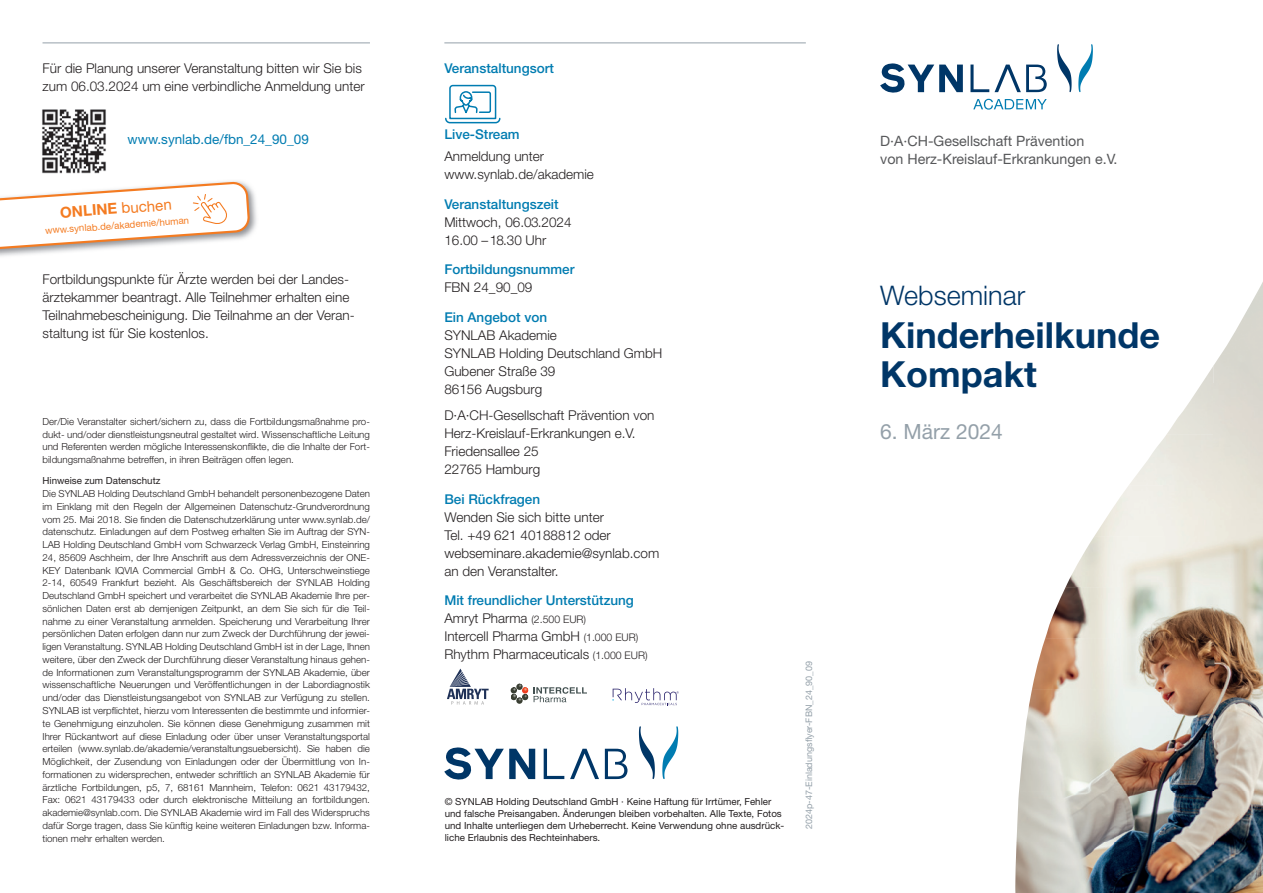
<style>
.page{position:relative;width:1263px;height:893px;background:#fff}
.page>*{position:absolute;margin:0;border:0;box-sizing:border-box;transform-origin:0 0}
.t1{font:700 36px/39px "Helvetica Neue LT Std";color:#003667}
.t2{font:300 27px "Helvetica Neue LT Std";color:#003667}
.t3{font:21px "Helvetica Neue LT Std";color:#94a0a9}
.t4{font:700 15px "Helvetica Neue LT Std";color:#f47b21}
.t5{font:14.25px/17.2px "Helvetica Neue LT Std";color:#57585a}
.t6{font:300 13.5px/18px "Helvetica Neue LT Std";color:#231f20}
.t7{font:500 13.5px "Helvetica Neue LT Std";color:#007cb1}
.t8{font:13.5px "Helvetica Neue LT Std";color:#007cb1}
.t9{font:300 9.75px/12.8px "Helvetica Neue LT Std";color:#231f20;text-align:justify}
.t10{font:9.75px/12px "Helvetica Neue LT Std";color:#231f20}
.t11{font:9.75px "Helvetica Neue LT Std";color:#f47b21}
.t12{font:9px "Helvetica Neue LT Std";color:#94a0a9}
.s1{font-weight:400}
.s2{font-weight:500;color:#007cb1}
.s3{font-size:10.5px}
</style>
<div class="page">
<svg style="left:1016px;top:366px;width:247px;height:476px"></svg>
<img style="left:1213px;top:282px;width:50px;height:84px">
<img style="left:1166px;top:366px;width:47px;height:68px">
<div style="left:1213px;top:383px;width:50px;height:102px;background:#dfdcd3"></div>
<img style="left:1129px;top:434px;width:84px;height:51px">
<img style="left:1094px;top:485px;width:169px;height:51px">
<img style="left:1065px;top:536px;width:198px;height:51px">
<img style="left:1045px;top:587px;width:168px;height:51px">
<img style="left:1213px;top:587px;width:50px;height:306px">
<img style="left:1032px;top:638px;width:181px;height:51px">
<img style="left:1024px;top:689px;width:189px;height:51px">
<img style="left:1019px;top:740px;width:194px;height:51px">
<img style="left:1017px;top:791px;width:2px;height:35px">
<img style="left:1114px;top:791px;width:99px;height:51px">
<img style="left:1015px;top:842px;width:198px;height:51px">
<svg style="left:1078px;top:44px;width:15px;height:48px"></svg>
<svg style="left:1057px;top:44px;width:15px;height:48px"></svg>
<svg style="left:880px;top:63px;width:83px;height:30px"></svg>
<svg style="left:970px;top:65px;width:77px;height:27px"></svg>
<svg style="left:973px;top:99px;width:74px;height:11px"></svg>
<hr style="left:444px;top:43px;width:362px;height:1px;background:#94a0a9">
<svg style="left:662px;top:726px;width:16px;height:53px"></svg>
<svg style="left:639px;top:726px;width:16px;height:53px"></svg>
<svg style="left:544px;top:749px;width:20px;height:30px"></svg>
<svg style="left:605px;top:749px;width:22px;height:30px"></svg>
<svg style="left:444px;top:747px;width:91px;height:32px"></svg>
<svg style="left:570px;top:749px;width:29px;height:30px"></svg>
<hr style="left:43px;top:43px;width:327px;height:1px;background:#94a0a9">
<img style="left:42px;top:109px;width:64px;height:65px">
<svg style="left:445px;top:84px;width:56px;height:40px"></svg>
<img style="left:0;top:181px;width:257px;height:75px">
<svg style="left:0;top:183px;width:249px;height:68px"></svg>
<svg style="left:447px;top:668px;width:42px;height:37px"></svg>
<svg style="left:516px;top:697px;width:7px;height:7px"></svg>
<svg style="left:510px;top:684px;width:77px;height:18px"></svg>
<svg style="left:612px;top:688px;width:67px;height:17px"></svg>
<h3 class="t6" style="left:43px;top:59px;width:324px">Für die Planung unserer Veranstaltung bitten wir Sie bis zum 06.03.2024 um eine verbindliche Anmeldung unter</h3>
<h3 class="t8" style="left:128px;top:132px;width:183px">www.synlab.de/fbn_24_90_09</h3>
<h3 class="t4" style="left:60px;top:203px;width:113px;rotate:-4deg">ONLINE <span class="s1">buchen</span></h3>
<p class="t11" style="left:45px;top:225px;width:146px;rotate:-4deg">www.synlab.de/akademie/human</p>
<h3 class="t6" style="left:43px;top:270px;width:314px">Fortbildungspunkte für Ärzte werden bei der Landes&shy;ärztekammer beantragt. Alle Teilnehmer erhalten eine Teilnahmebescheinigung. Die Teilnahme an der Veran&shy;staltung ist für Sie kostenlos.</h3>
<p class="t9" style="left:43px;top:415px;width:329px">Der/Die Veranstalter sichert/sichern zu, dass die Fortbildungsmaßnahme pro&shy;dukt- und/oder dienstleistungsneutral gestaltet wird. Wissenschaftliche Leitung und Referenten werden mögliche Interessenskonflikte, die die Inhalte der Fort&shy;bildungsmaßnahme betreffen, in ihren Beiträgen offen legen.</p>
<p class="t10" style="left:43px;top:475px;width:119px">Hinweise zum Datenschutz</p>
<p class="t9" style="left:43px;top:487px;width:329px">Die SYNLAB Holding Deutschland GmbH behandelt personenbezogene Daten im Einklang mit den Regeln der Allgemeinen Datenschutz-Grundverordnung vom 25. Mai 2018. Sie finden die Datenschutzerklärung unter www.synlab.de/ datenschutz. Einladungen auf dem Postweg erhalten Sie im Auftrag der SYN-LAB Holding Deutschland GmbH vom Schwarzeck Verlag GmbH, Einsteinring 24, 85609 Aschheim, der Ihre Anschrift aus dem Adressverzeichnis der ONE-KEY Datenbank IQVIA Commercial GmbH &amp; Co. OHG, Unterschweinstiege 2-14, 60549 Frankfurt bezieht. Als Geschäftsbereich der SYNLAB Holding Deutschland GmbH speichert und verarbeitet die SYNLAB Akademie Ihre per&shy;sönlichen Daten erst ab demjenigen Zeitpunkt, an dem Sie sich für die Teil&shy;nahme zu einer Veranstaltung anmelden. Speicherung und Verarbeitung Ihrer persönlichen Daten erfolgen dann nur zum Zweck der Durchführung der jewei&shy;ligen Veranstaltung. SYNLAB Holding Deutschland GmbH ist in der Lage, Ihnen weitere, über den Zweck der Durchführung dieser Veranstaltung hinaus gehen&shy;de Informationen zum Veranstaltungsprogramm der SYNLAB Akademie, über wissenschaftliche Neuerungen und Veröffentlichungen in der Labordiagnostik und/oder das Dienstleistungsangebot von SYNLAB zur Verfügung zu stellen.<br>SYNLAB ist verpflichtet, hierzu vom Interessenten die bestimmte und informier&shy;te Genehmigung einzuholen. Sie können diese Genehmigung zusammen mit Ihrer Rückantwort auf diese Einladung oder über unser Veranstaltungsportal erteilen (www.synlab.de/akademie/veranstaltungsuebersicht). Sie haben die Möglichkeit, der Zusendung von Einladungen oder der Übermittlung von In&shy;formationen zu widersprechen, entweder schriftlich an SYNLAB Akademie für ärztliche Fortbildungen, p5, 7, 68161 Mannheim, Telefon: 0621 43179432, Fax: 0621 43179433 oder durch elektronische Mitteilung an fortbildungen. akademie@synlab.com. Die SYNLAB Akademie wird im Fall des Widerspruchs dafür Sorge tragen, dass Sie künftig keine weiteren Einladungen bzw. Informa&shy;tionen mehr erhalten werden.</p>
<h3 class="t7" style="left:444px;top:61px;width:111px">Veranstaltungsort</h3>
<h3 class="t7" style="left:444px;top:126px;width:77px">Live-Stream</h3>
<h3 class="t6" style="left:444px;top:147px;width:151px">Anmeldung unter www.synlab.de/akademie</h3>
<h3 class="t7" style="left:444px;top:196px;width:116px">Veranstaltungszeit</h3>
<h3 class="t6" style="left:444px;top:213px;width:129px">Mittwoch, 06.03.2024<br>16.00 – 18.30 Uhr</h3>
<h3 class="t7" style="left:444px;top:261px;width:132px">Fortbildungsnummer</h3>
<h3 class="t6" style="left:444px;top:278px;width:90px">FBN 24_90_09</h3>
<h3 class="t7" style="left:444px;top:309px;width:104px">Ein Angebot von</h3>
<h3 class="t6" style="left:444px;top:326px;width:220px">SYNLAB Akademie<br>SYNLAB Holding Deutschland GmbH<br>Gubener Straße 39<br>86156 Augsburg</h3>
<h3 class="t6" style="left:444px;top:406px;width:212px">D·A·CH-Gesellschaft Prävention von<br>Herz-Kreislauf-Erkrankungen e.V.<br>Friedensallee 25<br>22765 Hamburg</h3>
<h3 class="t7" style="left:444px;top:491px;width:97px">Bei Rückfragen</h3>
<h3 class="t6" style="left:444px;top:508px;width:216px">Wenden Sie sich bitte unter<br>Tel. +49 621 40188812 oder webseminare.akademie@synlab.com an den Veranstalter.</h3>
<h3 class="t6" style="left:444px;top:591px;width:205px"><span class="s2">Mit freundlicher Unterstützung<br></span>Amryt Pharma <span class="s3">(2.500 EUR)<br></span>Intercell Pharma GmbH <span class="s3">(1.000 EUR)<br></span>Rhythm Pharmaceuticals <span class="s3">(1.000 EUR)</span></h3>
<p class="t10" style="left:445px;top:796px;width:341px">© SYNLAB Holding Deutschland GmbH · Keine Haftung für Irrtümer, Fehler und falsche Preis angaben. Änderungen bleiben vorbehalten. Alle Texte, Fotos und Inhalte unterliegen dem Urheberrecht. Keine Verwendung ohne ausdrück&shy;liche Erlaubnis des Rechteinhabers.</p>
<p class="t12" style="left:804px;top:829px;width:170px;rotate:-90deg">2024p-47-Einladungsflyer-FBN_24_90_09</p>
<h3 class="t5" style="left:880px;top:132px;width:239px">D·A·CH-Gesellschaft Prävention<br>von Herz-Kreislauf-Erkrankungen e.V.</h3>
<h2 class="t2" style="left:880px;top:279px;width:147px">Webseminar</h2>
<h1 class="t1" style="left:880px;top:315px;width:281px">Kinderheilkunde<br>Kompakt</h1>
<h3 class="t3" style="left:880px;top:419px;width:124px">6. März 2024</h3>
</div>
